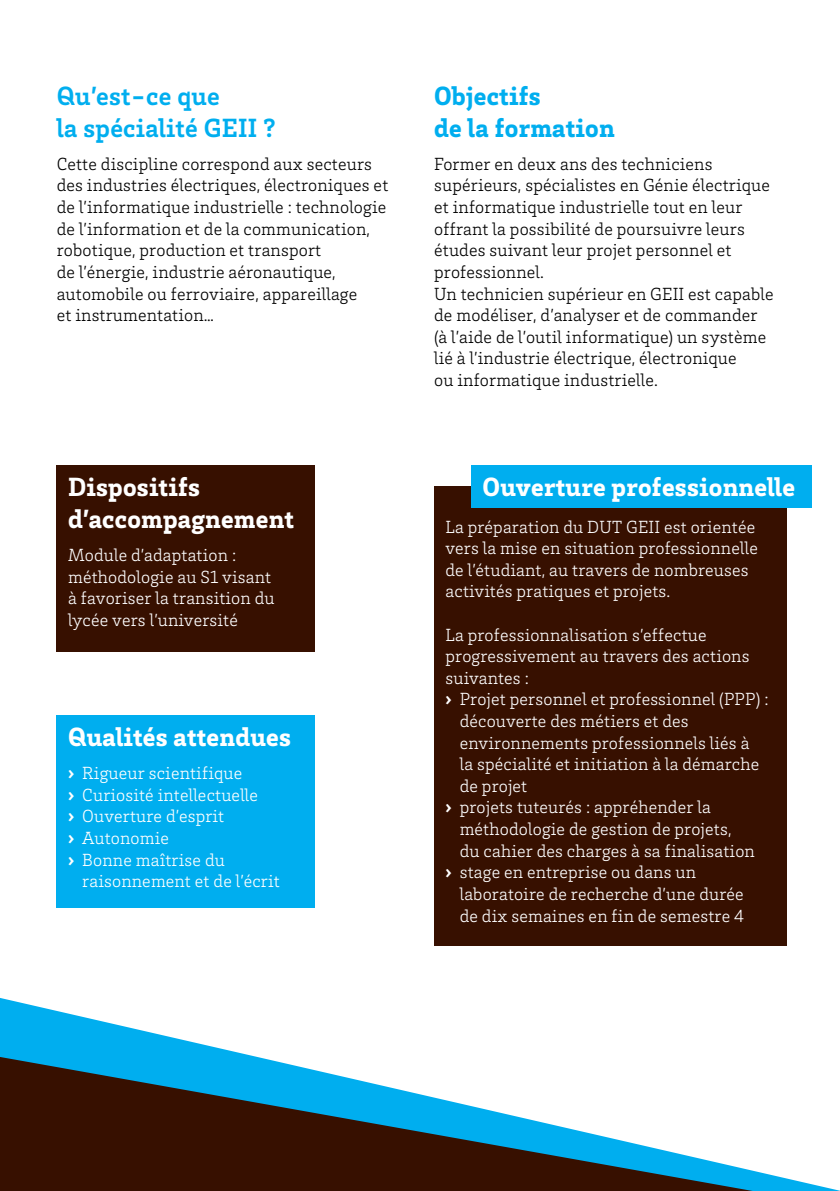
<style>
.page{position:relative;width:840px;height:1191px;background:#fff}
.page>*{position:absolute;margin:0;border:0;box-sizing:border-box;transform-origin:0 0}
.t1{font:900 27px/32.4px "Brix Slab";letter-spacing:.01em;color:#fff}
.t2{font:700 27px/32.4px "Brix Slab";letter-spacing:.01em;color:#00aeef}
.t3{font:900 27px/32.4px "Brix Slab";letter-spacing:.01em;color:#00aeef}
.t4{font:300 18px/21.6px "Brix Slab";letter-spacing:.01em;color:#fff}
.t5{font:300 18px/21.6px "Brix Slab";letter-spacing:.01em;color:#000}
.s1{font-weight:900}
</style>
<div class="page">
<div style="left:434px;top:486px;width:352px;height:460px;background:#371000"></div>
<div style="left:57px;top:465px;width:258px;height:186px;background:#371000"></div>
<div style="left:471px;top:465px;width:340px;height:43px;background:#00aeef"></div>
<div style="left:57px;top:715px;width:258px;height:193px;background:#00aeef"></div>
<svg style="left:0;top:998px;width:839px;height:193px"></svg>
<h1 class="t2" style="left:57px;top:78px;width:220px">Qu’est-ce que<br>la spécialité GEII ?</h1>
<p class="t5" style="left:57px;top:152px;width:333px">Cette discipline correspond aux secteurs des industries électriques, électroniques et de l’informatique industrielle : technologie de l’information et de la communication, robotique, production et transport<br>de l’énergie, industrie aéronautique, automobile ou ferroviaire, appareillage<br>et instrumentation…</p>
<h1 class="t1" style="left:68px;top:469px;width:227px">Dispositifs d’accompagnement</h1>
<p class="t4" style="left:68px;top:543px;width:208px">Module d’adaptation : méthodologie au S1 visant à favoriser la transition du lycée vers l’université</p>
<h1 class="t1" style="left:68px;top:719px;width:224px">Qualités attendues</h1>
<p class="t4" style="left:68px;top:761px;width:191px"><span class="s1">›</span> Rigueur scientifique<br><span class="s1">›</span> Curiosité intellectuelle <span class="s1">›</span> Ouverture d’esprit<br><span class="s1">›</span> Autonomie<br><span class="s1">›</span> Bonne maîtrise du</p>
<p class="t4" style="left:82px;top:869px;width:199px">raisonnement et de l’écrit</p>
<h1 class="t3" style="left:434px;top:78px;width:182px">Objectifs<br>de la formation</h1>
<p class="t5" style="left:434px;top:152px;width:341px">Former en deux ans des techniciens supérieurs, spécialistes en Génie électrique et informatique industrielle tout en leur offrant la possibilité de poursuivre leurs études suivant leur projet personnel et professionnel.<br>Un technicien supérieur en GEII est capable de modéliser, d’analyser et de commander (à l’aide de l’outil informatique) un système lié à l’industrie électrique, électronique<br>ou informatique industrielle.</p>
<h1 class="t1" style="left:482px;top:470px;width:314px">Ouverture professionnelle</h1>
<p class="t4" style="left:445px;top:515px;width:313px">La préparation du DUT GEII est orientée vers la mise en situation professionnelle de l’étudiant, au travers de nombreuses activités pratiques et projets.</p>
<p class="t4" style="left:445px;top:623px;width:262px">La professionnalisation s’effectue</p>
<p class="t4" style="left:445px;top:644px;width:305px">progressivement au travers des actions</p>
<p class="t4" style="left:445px;top:666px;width:85px">suivantes :</p>
<p class="t4" style="left:445px;top:688px;width:324px"><span class="s1">›</span> Projet personnel et professionnel (PPP) :</p>
<p class="t4" style="left:459px;top:709px;width:230px">découverte des métiers et des</p>
<p class="t4" style="left:459px;top:731px;width:291px">environnements professionnels liés à</p>
<p class="t4" style="left:459px;top:752px;width:301px">la spécialité et initiation à la démarche</p>
<p class="t4" style="left:459px;top:774px;width:69px">de projet</p>
<p class="t4" style="left:445px;top:796px;width:266px"><span class="s1">›</span> projets tuteurés : appréhender la</p>
<p class="t4" style="left:459px;top:817px;width:273px">méthodologie de gestion de projets,</p>
<p class="t4" style="left:459px;top:839px;width:296px">du cahier des charges à sa finalisation</p>
<p class="t4" style="left:445px;top:860px;width:252px"><span class="s1">›</span> stage en entreprise ou dans un</p>
<p class="t4" style="left:459px;top:882px;width:285px">laboratoire de recherche d’une durée</p>
<p class="t4" style="left:459px;top:904px;width:286px">de dix semaines en fin de semestre 4</p>
</div>
